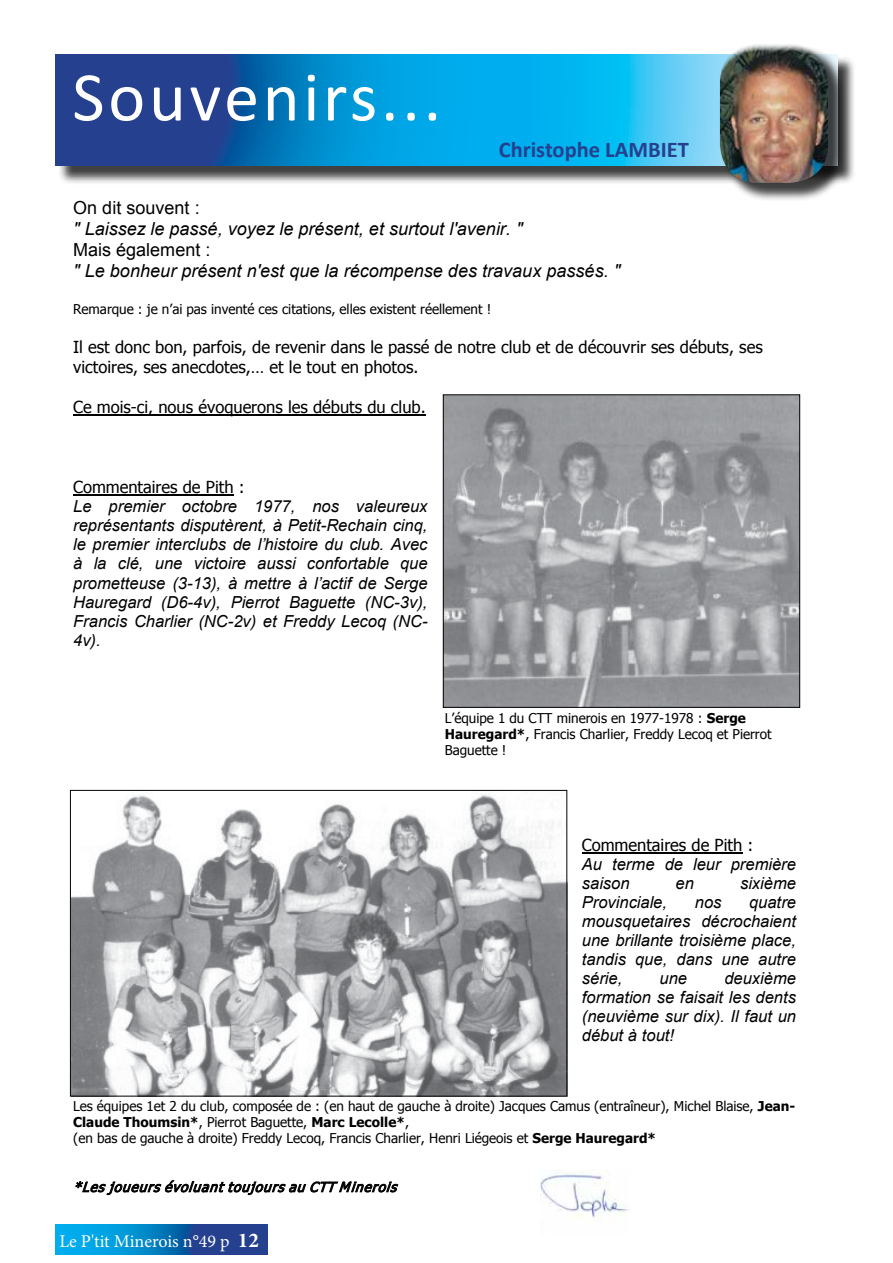
<style>
.page{position:relative;width:893px;height:1263px;background:#fff}
.page>*{position:absolute;margin:0;border:0;box-sizing:border-box;transform-origin:0 0}
.t1{font:70.5px "Calibri";letter-spacing:.05em;color:#fff}
.t2{font:700 22.5px "Calibri";color:#25408f}
.t3{font:italic 18px "Arial";letter-spacing:.005em;color:#000}
.t4{font:18px "Minion Pro";letter-spacing:-.005em;color:#fff}
.t5{font:18px "Arial";letter-spacing:.005em;color:#000}
.t6{font:italic 16.5px/19px "Arial";color:#000;text-align:justify}
.t7{font:16.5px/20px "Tahoma";color:#000}
.t8{font:13.5px/16.2px "Tahoma";color:#000}
.t9{font:italic 13.5px "Tahoma";color:#000}
.s1{font-weight:700}
.s2{font-weight:700;font-size:21px}
</style>
<div class="page">
<svg style="left:55px;top:1225px;width:213px;height:29px;background:#0d72b9"></svg>
<div style="left:57px;top:56px;width:800px;height:129px;background:#000;opacity:.75"></div>
<svg style="left:55px;top:54px;width:665px;height:112px;background:#178bcb"></svg>
<div style="left:722px;top:45px;width:125px;height:156px;background:#000;opacity:.75"></div>
<img style="left:720px;top:44px;width:108px;height:139px">
<hr style="left:73px;top:415px;width:353px;height:1px;background:#000">
<hr style="left:73px;top:495px;width:161px;height:1px;background:#000">
<hr style="left:582px;top:852px;width:160px;height:1px;background:#000">
<svg style="left:75px;top:1180px;width:323px;height:15px"></svg>
<img style="left:445px;top:396px;width:353px;height:310px">
<div style="left:443px;top:394px;width:357px;height:314px;border:1px solid #000"></div>
<img style="left:72px;top:795px;width:493px;height:299px">
<div style="left:70px;top:790px;width:497px;height:306px;border:1px solid #000"></div>
<img style="left:540px;top:1172px;width:89px;height:46px">
<h1 class="t1" style="left:72px;top:52px;width:370px">Souvenirs...</h1>
<h2 class="t2" style="left:499px;top:136px;width:192px">Christophe LAMBIET</h2>
<p class="t3" style="left:73px;top:217px;width:451px">" Laissez le passé, voyez le présent, et surtout l'avenir. "</p>
<p class="t5" style="left:73px;top:238px;width:139px">Mais également :</p>
<p class="t3" style="left:73px;top:259px;width:548px">" Le bonheur présent n'est que la récompense des travaux passés. "</p>
<p class="t8" style="left:73px;top:301px;width:420px">Remarque : je n’ai pas inventé ces citations, elles existent réellement !</p>
<p class="t7" style="left:73px;top:337px;width:691px">Il est donc bon, parfois, de revenir dans le passé de notre club et de découvrir ses débuts, ses victoires, ses anecdotes,… et le tout en photos.</p>
<p class="t7" style="left:73px;top:397px;width:354px">Ce mois-ci, nous évoquerons les débuts du club.</p>
<p class="t7" style="left:73px;top:477px;width:173px">Commentaires de Pith :</p>
<p class="t6" style="left:73px;top:497px;width:356px">Le premier octobre 1977, nos valeureux représentants disputèrent, à Petit-Rechain cinq, le premier interclubs de l’histoire du club. Avec à la clé, une victoire aussi confortable que prometteuse (3-13), à mettre à l’actif de Serge Hauregard (D6-4v), Pierrot Baguette (NC-3v), Francis Charlier (NC-2v) et Freddy Lecoq (NC-4v).</p>
<p class="t8" style="left:445px;top:709px;width:328px">L’équipe 1 du CTT minerois en 1977-1978 : <span class="s1">Serge<br>Hauregard*</span>, Francis Charlier, Freddy Lecoq et Pierrot<br>Baguette !</p>
<p class="t7" style="left:582px;top:834px;width:173px">Commentaires de Pith :</p>
<p class="t6" style="left:582px;top:854px;width:216px">Au terme de leur première saison</p>
<p class="t6" style="left:676px;top:873px;width:20px">en</p>
<p class="t6" style="left:740px;top:873px;width:57px">sixième</p>
<p class="t6" style="left:582px;top:893px;width:87px">Provinciale,</p>
<p class="t6" style="left:695px;top:893px;width:28px">nos</p>
<p class="t6" style="left:582px;top:893px;width:216px;text-indent:167px">quatre mousquetaires décrochaient une brillante troisième place, tandis que, dans une autre série,</p>
<p class="t6" style="left:582px;top:969px;width:216px;text-indent:143px">deuxième formation se faisait les dents (neuvième sur dix). Il faut un début à tout!</p>
<p class="t6" style="left:660px;top:969px;width:29px">une</p>
<p class="t8" style="left:73px;top:1097px;width:724px">Les équipes 1et 2 du club, composée de : (en haut de gauche à droite) Jacques Camus (entraîneur), Michel Blaise, <span class="s1">Jean-<br>Claude Thoumsin*</span>, Pierrot Baguette, <span class="s1">Marc Lecolle*</span>,<br>(en bas de gauche à droite) Freddy Lecoq, Francis Charlier, Henri Liégeois et <span class="s1">Serge Hauregard*</span></p>
<p class="t9" style="left:73px;top:1178px;width:330px">*Les joueurs évoluant toujours au CTT Minerois</p>
<p class="t4" style="left:59px;top:1229px;width:201px">Le P'tit Minerois n°49 p <span class="s2">12</span></p>
</div>
